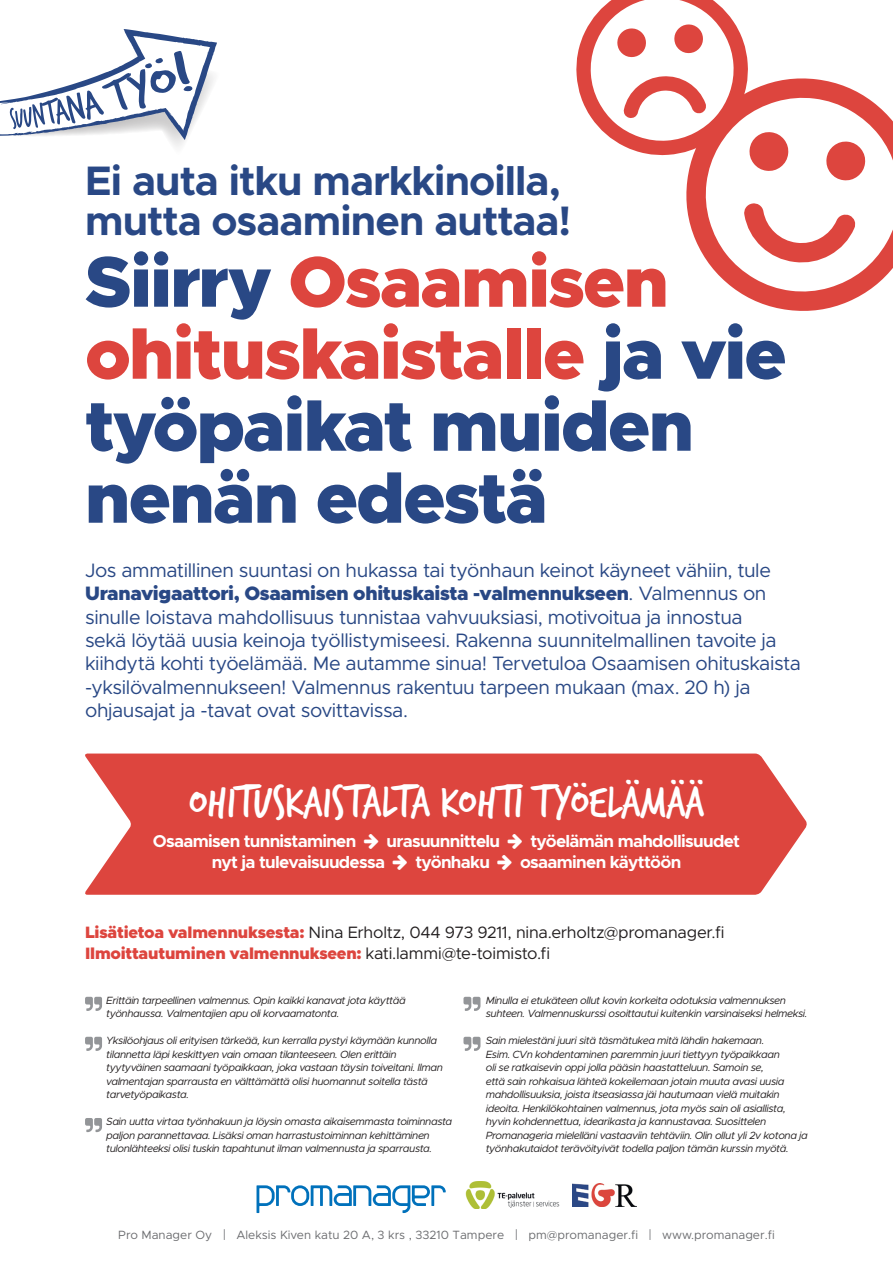
<style>
.page{position:relative;width:893px;height:1263px;background:#fff}
.page>*{position:absolute;margin:0;border:0;box-sizing:border-box;transform-origin:0 0}
.t1{font:900 72px/72px "Metropolis";letter-spacing:-.025em;color:#294885}
.t2{font:48px "Trash Hand";color:#fff}
.t3{font:700 41.4px/40.5px "Metropolis";letter-spacing:-.02em;color:#294885}
.t4{font:19.5px/23.4px "Metropolis";letter-spacing:-.02em;color:#294885}
.t5{font:700 17.25px "Metropolis";letter-spacing:-.04em;color:#fff}
.t6{font:16.5px/21px "Metropolis";letter-spacing:-.015em;color:#231f20}
.t7{font:12px "Metropolis";color:#6c6d70}
.t8{font:italic 10.5px/13.5px "Metropolis";letter-spacing:-.04em;color:#231f20}
.s1{color:#dd453e}
.s2{font-weight:900}
.s3{font-weight:900;color:#dd453e}
.s4{font-size:13.2px}
</style>
<div class="page">
<svg style="left:85px;top:753px;width:722px;height:142px;background:#df524b"></svg>
<svg style="left:0;top:29px;width:217px;height:118px"></svg>
<svg style="left:576px;top:0;width:172px;height:156px"></svg>
<svg style="left:685px;top:77px;width:208px;height:234px"></svg>
<img style="left:573px;top:1184px;width:63px;height:23px">
<svg style="left:256px;top:1185px;width:190px;height:28px"></svg>
<img style="left:466px;top:1181px;width:93px;height:27px">
<svg style="left:85px;top:997px;width:17px;height:14px"></svg>
<svg style="left:463px;top:997px;width:17px;height:14px"></svg>
<svg style="left:85px;top:1037px;width:17px;height:14px"></svg>
<svg style="left:463px;top:1037px;width:17px;height:14px"></svg>
<svg style="left:85px;top:1118px;width:17px;height:14px"></svg>
<svg style="left:364px;top:834px;width:14px;height:15px"></svg>
<svg style="left:393px;top:854px;width:14px;height:16px"></svg>
<svg style="left:497px;top:834px;width:25px;height:36px"></svg>
<h3 class="t3" style="left:85px;top:160px;width:488px">Ei auta itku markkinoilla, mutta osaaminen auttaa!</h3>
<h1 class="t1" style="left:85px;top:246px;width:703px">Siirry <span class="s1">Osaamisen ohituskaistalle</span> ja vie työpaikat muiden nenän edestä</h1>
<p class="t4" style="left:85px;top:558px;width:717px">Jos ammatillinen suuntasi on hukassa tai työnhaun keinot käyneet vähiin, tule <span class="s2">Uranavigaattori, Osaamisen ohituskaista -valmennukseen</span>. Valmennus on sinulle loistava mahdollisuus tunnistaa vahvuuksiasi, motivoitua ja innostua<br>sekä löytää uusia keinoja työllistymiseesi. Rakenna suunnitelmallinen tavoite ja kiihdytä kohti työelämää. Me autamme sinua! Tervetuloa Osaamisen ohituskaista -yksilövalmennukseen! Valmennus rakentuu tarpeen mukaan (max. 20 h) ja ohjausajat ja -tavat ovat sovittavissa.</p>
<h2 class="t2" style="left:189px;top:778px;width:517px">OHITUSKAISTALTA KOHTI TYÖELÄMÄÄ</h2>
<h3 class="t5" style="left:153px;top:830px;width:205px">Osaamisen tunnistaminen</h3>
<h3 class="t5" style="left:387px;top:830px;width:115px">urasuunnittelu</h3>
<h3 class="t5" style="left:530px;top:830px;width:211px">työelämän mahdollisuudet</h3>
<h3 class="t5" style="left:212px;top:851px;width:175px">nyt ja tulevaisuudessa</h3>
<h3 class="t5" style="left:415px;top:851px;width:76px">työnhaku</h3>
<h3 class="t5" style="left:520px;top:851px;width:163px">osaaminen käyttöön</h3>
<h3 class="t6" style="left:85px;top:922px;width:641px"><span class="s3">Lisätietoa valmennuksesta:</span> Nina Erholtz, 044 973 9211, nina.erholtz@promanager.fi<br><span class="s3">Ilmoittautuminen valmennukseen:</span> kati.lammi@te-toimisto.fi</h3>
<p class="t8" style="left:106px;top:993px;width:301px">Erittäin tarpeellinen valmennus. Opin kaikki kanavat jota käyttää työnhaussa. Valmentajien apu oli korvaamatonta.</p>
<p class="t8" style="left:106px;top:1034px;width:338px">Yksilöohjaus oli erityisen tärkeää, kun kerralla pystyi käymään kunnolla tilannetta läpi keskittyen vain omaan tilanteeseen. Olen erittäin tyytyväinen saamaani työpaikkaan, joka vastaan täysin toiveitani. Ilman valmentajan sparrausta en välttämättä olisi huomannut soitella tästä tarvetyöpaikasta.</p>
<p class="t8" style="left:106px;top:1115px;width:348px">Sain uutta virtaa työnhakuun ja löysin omasta aikaisemmasta toiminnasta paljon parannettavaa. Lisäksi oman harrastustoiminnan kehittäminen tulonlähteeksi olisi tuskin tapahtunut ilman valmennusta ja sparrausta.</p>
<p class="t8" style="left:486px;top:993px;width:323px">Minulla ei etukäteen ollut kovin korkeita odotuksia valmennuksen suhteen. Valmennuskurssi osoittautui kuitenkin varsinaiseksi helmeksi.</p>
<p class="t8" style="left:486px;top:1034px;width:324px">Sain mielestäni juuri sitä täsmätukea mitä lähdin hakemaan.<br>Esim. CVn kohdentaminen paremmin juuri tiettyyn työpaikkaan<br>oli se ratkaisevin oppi jolla pääsin haastatteluun. Samoin se,<br>että sain rohkaisua lähteä kokeilemaan jotain muuta avasi uusia mahdollisuuksia, joista itseasiassa jäi hautumaan vielä muitakin ideoita. Henkilökohtainen valmennus, jota myös sain oli asiallista, hyvin kohdennettua, idearikasta ja kannustavaa. Suosittelen Promanageria mielelläni vastaaviin tehtäviin. Olin ollut yli 2v kotona ja työnhakutaidot terävöityivät todella paljon tämän kurssin myötä.</p>
<p class="t7" style="left:118px;top:1228px;width:658px">Pro Manager Oy <span class="s4">|</span> Aleksis Kiven katu 20 A, 3 krs , 33210 Tampere <span class="s4">|</span> pm@promanager.fi <span class="s4">|</span> www.promanager.fi</p>
</div>
